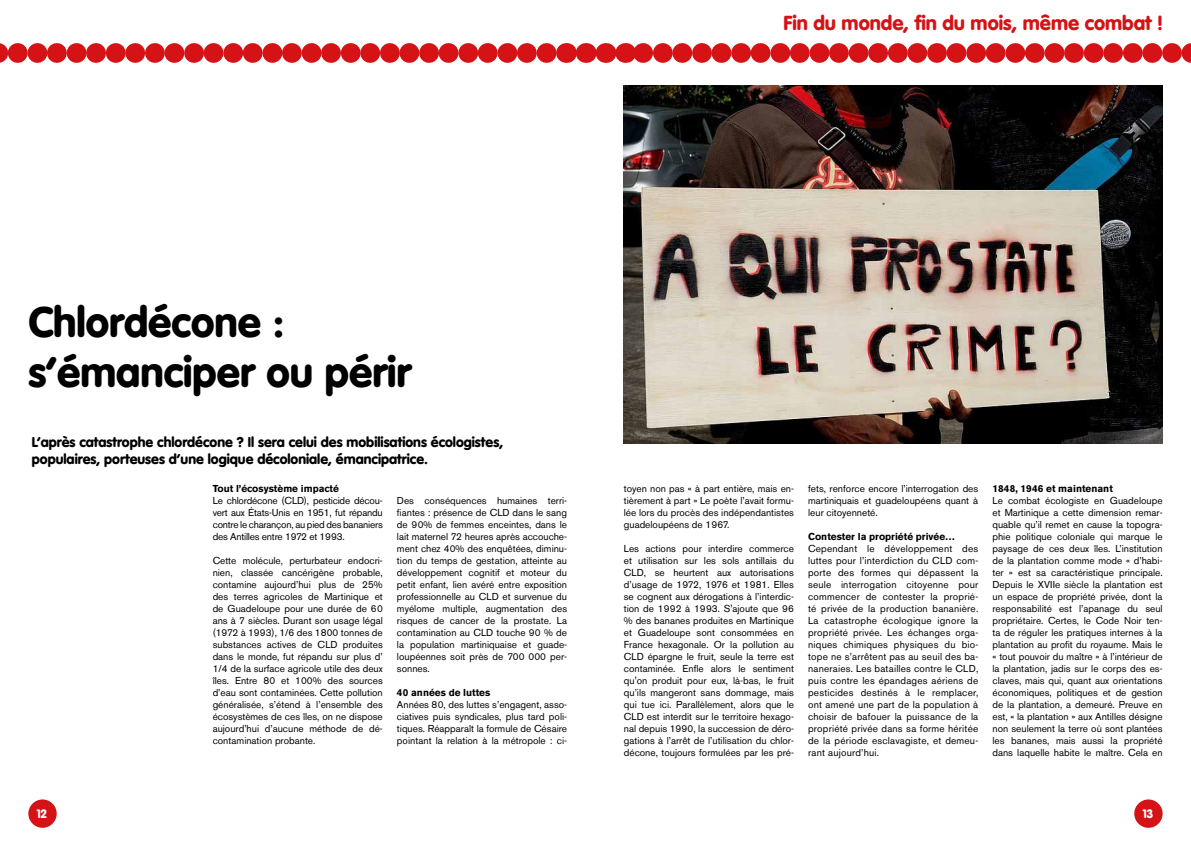
<style>
.page{position:relative;width:1191px;height:842px;background:#fff}
.page>*{position:absolute;margin:0;border:0;box-sizing:border-box;transform-origin:0 0}
.t1{font:900 42px/49.3px "VAG Rounded";color:#000}
.t2{font:900 20px "VAG Rounded";color:#d51317}
.t3{font:900 14px/16.8px "VAG Rounded";color:#000}
.t4{font:900 12px "VAG Rounded";color:#fff}
.t5{font:10px/12px "Akzidenz Grotesk BE";color:#000;text-align:justify}
.t6{font:700 10px "Akzidenz Grotesk BE";color:#000}
</style>
<div class="page">
<svg style="left:585px;top:43px;width:1px;height:20px"></svg>
<svg style="left:566px;top:43px;width:1px;height:20px"></svg>
<svg style="left:0;top:43px;width:546px;height:20px"></svg>
<svg style="left:625px;top:43px;width:566px;height:20px"></svg>
<svg style="left:605px;top:43px;width:1px;height:20px"></svg>
<div style="left:28px;top:799px;width:29px;height:29px;background:#d51317;border-radius:50%"></div>
<div style="left:1134px;top:799px;width:28px;height:29px;background:#d51317;border-radius:50%"></div>
<img style="left:624px;top:85px;width:538px;height:358px">
<h2 class="t2" style="left:783px;top:11px;width:381px">Fin du monde, fin du mois, même combat !</h2>
<h1 class="t1" style="left:28px;top:297px;width:384px">Chlordécone : s’émanciper ou périr</h1>
<h3 class="t3" style="left:32px;top:434px;width:473px">L’après catastrophe chlordécone ? Il sera celui des mobilisations écologistes, populaires, porteuses d’une logique décoloniale, émancipatrice.</h3>
<p class="t4" style="left:37px;top:807px;width:11px">12</p>
<p class="t6" style="left:213px;top:483px;width:128px">Tout l’écosystème impacté</p>
<p class="t5" style="left:213px;top:495px;width:172px">Le chlordécone (CLD), pesticide décou&shy;vert aux États-Unis en 1951, fut répandu contre le charançon, au pied des bananiers des Antilles entre 1972 et 1993.</p>
<p class="t5" style="left:213px;top:555px;width:172px">Cette molécule, perturbateur endocri&shy;nien, classée cancérigène probable, contamine aujourd’hui plus de 25% des terres agricoles de Martinique et de Guadeloupe pour une durée de 60 ans à 7 siècles. Durant son usage légal (1972 à 1993), 1/6 des 1800 tonnes de substances actives de CLD produites dans le monde, fut répandu sur plus d’ 1/4 de la surface agricole utile des deux îles. Entre 80 et 100% des sources d’eau sont contaminées. Cette pollution généralisée, s’étend à l’ensemble des écosystèmes de ces îles, on ne dispose aujourd’hui d’aucune méthode de dé&shy;contamination probante.</p>
<p class="t5" style="left:397px;top:495px;width:172px">Des conséquences humaines terri&shy;fiantes : présence de CLD dans le sang de 90% de femmes enceintes, dans le lait maternel 72 heures après accouche&shy;ment chez 40% des enquêtées, diminu&shy;tion du temps de gestation, atteinte au développement cognitif et moteur du petit enfant, lien avéré entre exposition professionnelle au CLD et survenue du myélome multiple, augmentation des risques de cancer de la prostate. La contamination au CLD touche 90 % de la population martiniquaise et guade&shy;loupéennes soit près de 700 000 per&shy;sonnes.</p>
<p class="t6" style="left:397px;top:687px;width:95px">40 années de luttes</p>
<p class="t5" style="left:397px;top:699px;width:172px">Années 80, des luttes s’engagent, asso&shy;ciatives puis syndicales, plus tard poli&shy;tiques. Réapparaît la formule de Césaire pointant la relation à la métropole : ci-</p>
<p class="t5" style="left:624px;top:483px;width:172px">toyen non pas « à part entière, mais en&shy;tièrement à part » Le poète l’avait formu&shy;lée lors du procès des indépendantistes guadeloupéens de 1967.</p>
<p class="t5" style="left:624px;top:543px;width:172px">Les actions pour interdire commerce et utilisation sur les sols antillais du CLD, se heurtent aux autorisations d’usage de 1972, 1976 et 1981. Elles se cognent aux dérogations à l’interdic&shy;tion de 1992 à 1993. S'ajoute que 96 % des bananes produites en Martinique et Guadeloupe sont consommées en France hexagonale. Or la pollution au CLD épargne le fruit, seule la terre est contaminée. Enfle alors le sentiment qu'on produit pour eux, là-bas, le fruit qu’ils mangeront sans dommage, mais qui tue ici. Parallèlement, alors que le CLD est interdit sur le territoire hexago&shy;nal depuis 1990, la succession de déro&shy;gations à l’arrêt de l’utilisation du chlor&shy;décone, toujours formulées par les pré-</p>
<p class="t5" style="left:808px;top:483px;width:172px">fets, renforce encore l’interrogation des martiniquais et guadeloupéens quant à leur citoyenneté.</p>
<p class="t6" style="left:808px;top:531px;width:149px">Contester la propriété privée…</p>
<p class="t5" style="left:808px;top:543px;width:172px">Cependant le développement des luttes pour l’interdiction du CLD com&shy;porte des formes qui dépassent la seule interrogation citoyenne pour commencer de contester la proprié&shy;té privée de la production bananière.<br>La catastrophe écologique ignore la propriété privée. Les échanges orga&shy;niques chimiques physiques du bio&shy;tope ne s’arrêtent pas au seuil des ba&shy;naneraies. Les batailles contre le CLD, puis contre les épandages aériens de pesticides destinés à le remplacer, ont amené une part de la population à choisir de bafouer la puissance de la propriété privée dans sa forme héritée de la période esclavagiste, et demeu&shy;rant aujourd’hui.</p>
<p class="t6" style="left:992px;top:483px;width:122px">1848, 1946 et maintenant</p>
<p class="t5" style="left:992px;top:495px;width:172px">Le combat écologiste en Guadeloupe et Martinique a cette dimension remar&shy;quable qu’il remet en cause la topogra&shy;phie politique coloniale qui marque le paysage de ces deux îles. L’institution de la plantation comme mode « d’habi&shy;ter » est sa caractéristique principale.<br>Depuis le XVIIe siècle la plantation est un espace de propriété privée, dont la responsabilité est l’apanage du seul propriétaire. Certes, le Code Noir ten&shy;ta de réguler les pratiques internes à la plantation au profit du royaume. Mais le « tout pouvoir du maître » à l’intérieur de la plantation, jadis sur le corps des es&shy;claves, mais qui, quant aux orientations économiques, politiques et de gestion de la plantation, a demeuré. Preuve en est, « la plantation » aux Antilles désigne non seulement la terre où sont plantées les bananes, mais aussi la propriété dans laquelle habite le maître. Cela en</p>
<p class="t4" style="left:1142px;top:807px;width:12px">13</p>
</div>
